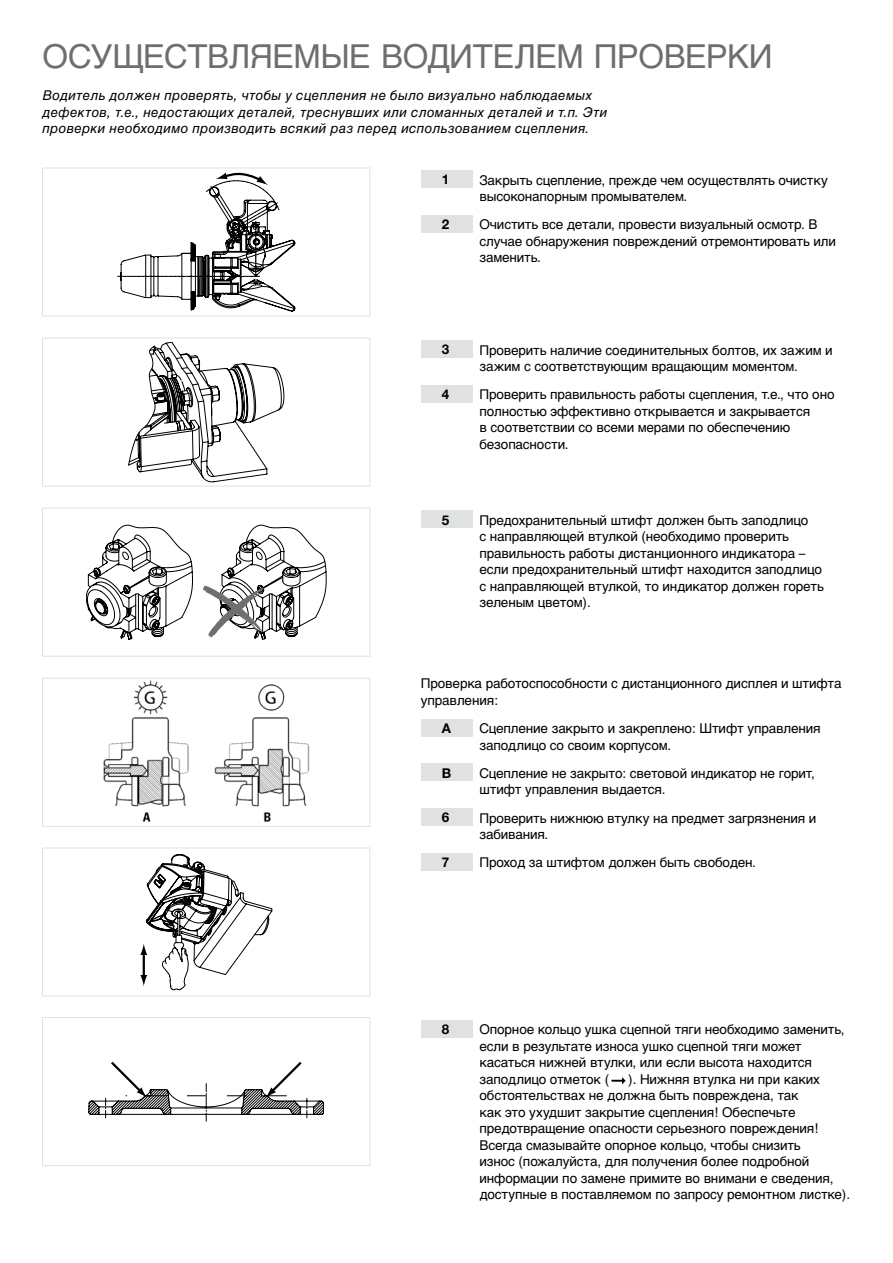
<style>
.page{position:relative;width:893px;height:1263px;background:#fff}
.page>*{position:absolute;margin:0;border:0;box-sizing:border-box;transform-origin:0 0}
.t1{font:33px "Helvetica Cyr Upright";letter-spacing:-.015em;color:#6d6e71}
.t2{font:13.5px/16.5px "Helvetica Cyr Upright";letter-spacing:-.01em;color:#000}
.t3{font:13.5px/16.5px "Helvetica Cyr Inclined";letter-spacing:.02em;color:#000}
.t4{font:700 13.5px "Helvetica Neue LT";color:#000}
</style>
<div class="page">
<div style="left:421px;top:171px;width:51px;height:17px;background:#e0e1e2"></div>
<div style="left:421px;top:215px;width:51px;height:17px;background:#e0e1e2"></div>
<div style="left:421px;top:341px;width:51px;height:17px;background:#e0e1e2"></div>
<div style="left:421px;top:385px;width:51px;height:17px;background:#e0e1e2"></div>
<div style="left:421px;top:511px;width:51px;height:17px;background:#e0e1e2"></div>
<div style="left:421px;top:719px;width:51px;height:17px;background:#e0e1e2"></div>
<div style="left:421px;top:764px;width:51px;height:17px;background:#e0e1e2"></div>
<div style="left:421px;top:808px;width:51px;height:17px;background:#e0e1e2"></div>
<div style="left:421px;top:853px;width:51px;height:17px;background:#e0e1e2"></div>
<div style="left:421px;top:1020px;width:51px;height:17px;background:#e0e1e2"></div>
<svg style="left:611px;top:1077px;width:15px;height:7px"></svg>
<svg style="left:117px;top:173px;width:178px;height:138px"></svg>
<div style="left:42px;top:168px;width:328px;height:148px;border:1px solid #e0e1e2"></div>
<svg style="left:128px;top:342px;width:156px;height:140px"></svg>
<div style="left:42px;top:338px;width:328px;height:148px;border:1px solid #e0e1e2"></div>
<svg style="left:86px;top:525px;width:240px;height:114px"></svg>
<img style="left:202px;top:585px;width:63px;height:52px">
<div style="left:42px;top:508px;width:328px;height:149px;border:1px solid #e0e1e2"></div>
<img style="left:103px;top:681px;width:207px;height:140px">
<div style="left:42px;top:678px;width:328px;height:149px;border:1px solid #e0e1e2"></div>
<svg style="left:140px;top:854px;width:132px;height:136px"></svg>
<div style="left:42px;top:848px;width:328px;height:148px;border:1px solid #e0e1e2"></div>
<svg style="left:89px;top:1062px;width:235px;height:59px"></svg>
<div style="left:42px;top:1017px;width:328px;height:149px;border:1px solid #e0e1e2"></div>
<h1 class="t1" style="left:43px;top:38px;width:732px">ОСУЩЕСТВЛЯЕМЫЕ ВОДИТЕЛЕМ ПРОВЕРКИ</h1>
<p class="t3" style="left:43px;top:88px;width:566px">Водитель должен проверять, чтобы у сцепления не было визуально наблюдаемых дефектов, т.е., недостающих деталей, треснувших или сломанных деталей и т.п. Эти проверки необходимо производить всякий раз перед использованием сцепления.</p>
<p class="t4" style="left:442px;top:171px;width:9px">1</p>
<p class="t2" style="left:479px;top:172px;width:350px">Закрыть сцепление, прежде чем осуществлять очистку высоконапорным промывателем.</p>
<p class="t4" style="left:442px;top:216px;width:9px">2</p>
<p class="t2" style="left:479px;top:216px;width:358px">Очистить все детали, провести визуальный осмотр. В случае обнаружения повреждений отремонтировать или заменить.</p>
<p class="t4" style="left:442px;top:341px;width:9px">3</p>
<p class="t2" style="left:479px;top:342px;width:355px">Проверить наличие соединительных болтов, их зажим и зажим с соответствующим вращающим моментом.</p>
<p class="t4" style="left:442px;top:386px;width:9px">4</p>
<p class="t2" style="left:479px;top:386px;width:357px">Проверить правильность работы сцепления, т.е., что оно полностью эффективно открывается и закрывается<br>в соответствии со всеми мерами по обеспечению безопасности.</p>
<p class="t4" style="left:442px;top:511px;width:9px">5</p>
<p class="t2" style="left:479px;top:512px;width:346px">Предохранительный штифт должен быть заподлицо<br>с направляющей втулкой (необходимо проверить правильность работы дистанционного индикатора – если предохранительный штифт находится заподлицо с направляющей втулкой, то индикатор должен гореть зеленым цветом).</p>
<p class="t2" style="left:421px;top:675px;width:422px">Проверка работоспособности с дистанционного дисплея и штифта управления:</p>
<p class="t4" style="left:442px;top:720px;width:11px">A</p>
<p class="t2" style="left:479px;top:720px;width:343px">Сцепление закрыто и закреплено: Штифт управления заподлицо со своим корпусом.</p>
<p class="t4" style="left:442px;top:764px;width:11px">B</p>
<p class="t2" style="left:479px;top:765px;width:337px">Сцепление не закрыто: световой индикатор не горит, штифт управления выдается.</p>
<p class="t4" style="left:442px;top:809px;width:9px">6</p>
<p class="t2" style="left:479px;top:810px;width:338px">Проверить нижнюю втулку на предмет загрязнения и забивания.</p>
<p class="t4" style="left:442px;top:854px;width:9px">7</p>
<p class="t2" style="left:479px;top:854px;width:278px">Проход за штифтом должен быть свободен.</p>
<p class="t4" style="left:442px;top:1021px;width:9px">8</p>
<p class="t2" style="left:479px;top:1021px;width:367px">Опорное кольцо ушка сцепной тяги необходимо заменить, если в результате износа ушко сцепной тяги может касаться нижней втулки, или если высота находится заподлицо отметок (</p>
<p class="t2" style="left:479px;top:1071px;width:372px;text-indent:149px">). Нижняя втулка ни при каких обстоятельствах не должна быть повреждена, так<br>как это ухудшит закрытие сцепления! Обеспечьте предотвращение опасности серьезного повреждения!<br>Всегда смазывайте опорное кольцо, чтобы снизить<br>износ (пожалуйста, для получения более подробной информации по замене примите во внимани е сведения, доступные в поставляемом по запросу ремонтном листке).</p>
</div>
